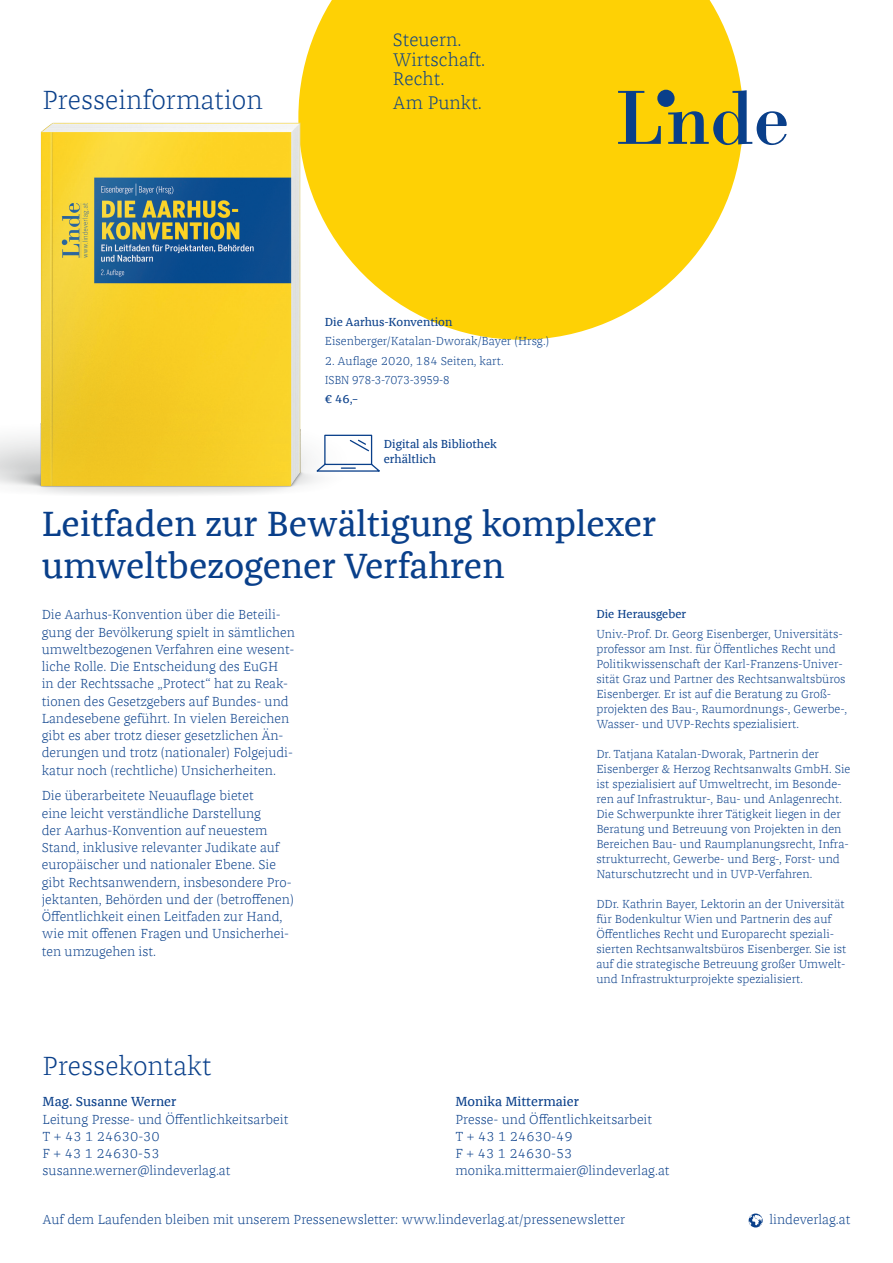
<style>
.page{position:relative;width:893px;height:1263px;background:#fff}
.page>*{position:absolute;margin:0;border:0;box-sizing:border-box;transform-origin:0 0}
.Headline{font:36px/42px "Franziska Offc Pro";color:#093f8a}
.Headline-2{font:300 27px "Franziska Offc Pro";color:#093f8a}
.t1{font:300 18.75px/19.5px "Franziska Offc Pro";color:#093f8a}
.Fließtext{font:300 13.5px/17.2px "Franziska Offc Pro";color:#093f8a}
.Autorentext_bibiogra{font:300 12px/15px "Franziska Offc Pro";color:#093f8a}
.Autorentext_bibiogra-2{font:12px/14.4px "Franziska Offc Pro";color:#093f8a}
.Autorentext_bibiogra-3{font:300 12px "Franziska Offc Pro";letter-spacing:-.06em;color:#093f8a;scale:.96 1}
.s1{font-weight:400}
</style>
<div class="page">
<svg style="left:299px;top:0;width:443px;height:340px;background:#fed726"></svg>
<svg style="left:618px;top:91px;width:43px;height:53px;background:#b0a22f"></svg>
<svg style="left:668px;top:90px;width:119px;height:55px"></svg>
<div style="left:657px;top:90px;width:18px;height:17px;background:#093f8a;border-radius:50%"></div>
<svg style="left:749px;top:1213px;width:14px;height:14px"></svg>
<img style="left:0;top:99px;width:499px;height:396px">
<p class="Headline-2" style="left:43px;top:83px;width:222px">Presseinformation</p>
<p class="t1" style="left:393px;top:30px;width:94px">Steuern.<br>Wirtschaft.<br>Recht.</p>
<p class="t1" style="left:393px;top:92px;width:91px">Am Punkt.</p>
<p class="Autorentext_bibiogra-2" style="left:325px;top:315px;width:129px">Die Aarhus-Konvention</p>
<p class="Autorentext_bibiogra" style="left:325px;top:334px;width:226px">Eisenberger/Katalan-Dworak/Bayer (Hrsg.)</p>
<p class="Autorentext_bibiogra" style="left:325px;top:353px;width:180px">2. Auflage 2020, 184 Seiten, kart.</p>
<p class="Autorentext_bibiogra-3" style="left:325px;top:372px;width:132px">ISBN 978-3-7073-3959-8</p>
<p class="Autorentext_bibiogra-2" style="left:325px;top:392px;width:35px">€ 46,–</p>
<p class="Autorentext_bibiogra-2" style="left:384px;top:437px;width:115px">Digital als Bibliothek erhältlich</p>
<p class="Headline" style="left:42px;top:502px;width:616px">Leitfaden zur Bewältigung komplexer umweltbezogener Verfahren</p>
<p class="Fließtext" style="left:42px;top:606px;width:255px">Die Aarhus-Konvention über die Beteili&shy;gung der Bevölkerung spielt in sämtlichen umweltbezogenen Verfahren eine wesent&shy;liche Rolle. Die Entscheidung des EuGH<br>in der Rechtssache „Protect“ hat zu Reak&shy;tionen des Gesetzgebers auf Bundes- und Landesebene geführt. In vielen Bereichen gibt es aber trotz dieser gesetzlichen Än&shy;derungen und trotz (nationaler) Folgejudi&shy;katur noch (rechtliche) Unsicherheiten.</p>
<p class="Fließtext" style="left:42px;top:787px;width:254px">Die überarbeitete Neuauflage bietet<br>eine leicht verständliche Darstellung<br>der Aarhus-Konvention auf neuestem Stand, inklusive relevanter Judikate auf europäischer und nationaler Ebene. Sie gibt Rechtsanwendern, insbesondere Pro&shy;jektanten, Behörden und der (betroffenen)<br>Öffentlichkeit einen Leitfaden zur Hand, wie mit offenen Fragen und Unsicherhei&shy;ten umzugehen ist.</p>
<p class="Headline-2" style="left:43px;top:1049px;width:170px">Pressekontakt</p>
<p class="Autorentext_bibiogra-2" style="left:596px;top:607px;width:91px">Die Herausgeber</p>
<p class="Autorentext_bibiogra" style="left:596px;top:626px;width:252px">Univ.-Prof. Dr. Georg Eisenberger, Universitäts&shy;professor am Inst. für Öffentliches Recht und Politikwissenschaft der Karl-Franzens-Univer&shy;sität Graz und Partner des Rechtsanwaltsbüros Eisenberger. Er ist auf die Beratung zu Groß&shy;projekten des Bau-, Raumordnungs-, Gewerbe-, Wasser- und UVP-Rechts spezialisiert.</p>
<p class="Autorentext_bibiogra" style="left:596px;top:746px;width:256px">Dr. Tatjana Katalan-Dworak, Partnerin der Eisenberger &amp; Herzog Rechtsanwalts GmbH. Sie ist spezialisiert auf Umweltrecht, im Besonde&shy;ren auf Infrastruktur-, Bau- und Anlagenrecht.<br>Die Schwerpunkte ihrer Tätigkeit liegen in der Beratung und Betreuung von Projekten in den Bereichen Bau- und Raumplanungsrecht, Infra&shy;strukturrecht, Gewerbe- und Berg-, Forst- und Naturschutzrecht und in UVP-Verfahren.</p>
<p class="Autorentext_bibiogra" style="left:596px;top:896px;width:252px">DDr. Kathrin Bayer, Lektorin an der Universität für Bodenkultur Wien und Partnerin des auf Öffentliches Recht und Europarecht speziali&shy;sierten Rechtsanwaltsbüros Eisenberger. Sie ist auf die strategische Betreuung großer Umwelt&shy;und Infrastrukturprojekte spezialisiert.</p>
<p class="Fließtext" style="left:43px;top:1093px;width:247px"><span class="s1">Mag. Susanne Werner<br></span>Leitung Presse- und Öffentlichkeitsarbeit<br>T + 43 1 24630-30<br>F + 43 1 24630-53 susanne.werner@lindeverlag.at</p>
<p class="Fließtext" style="left:456px;top:1093px;width:216px"><span class="s1">Monika Mittermaier<br></span>Presse- und Öffentlichkeitsarbeit<br>T + 43 1 24630-49<br>F + 43 1 24630-53 monika.mittermaier@lindeverlag.at</p>
<p class="Fließtext" style="left:43px;top:1211px;width:584px">Auf dem Laufenden bleiben mit unserem Pressenewsletter: www.lindeverlag.at/pressenewsletter</p>
<p class="Fließtext" style="left:769px;top:1211px;width:83px">lindeverlag.at</p>
</div>
